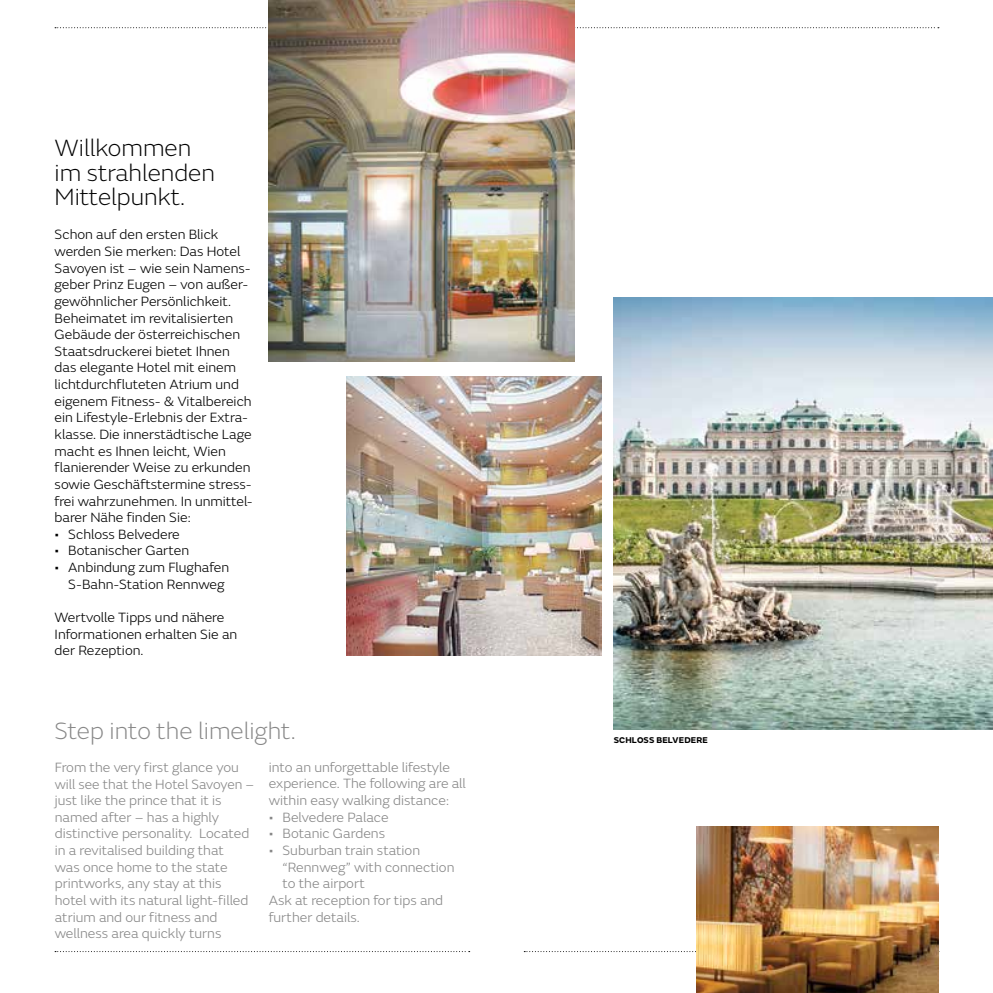
<style>
.page{position:relative;width:993px;height:993px;background:#fff}
.page>*{position:absolute;margin:0;border:0;box-sizing:border-box;transform-origin:0 0}
.t1{font:200 24.5px/24.5px "FS Emeric";color:#000}
.t2{font:200 24.5px "FS Emeric";color:#878787}
.t3{font:300 14px/16.6px "FS Emeric";color:#000}
.t4{font:300 14px/16.6px "FS Emeric";color:#878787}
.t5{font:700 8.75px "FS Emeric";letter-spacing:.02em;color:#000}
</style>
<div class="page">
<svg style="left:55px;top:27px;width:212px;height:1px"></svg>
<svg style="left:574px;top:27px;width:364px;height:1px"></svg>
<img style="left:613px;top:297px;width:379px;height:432px">
<img style="left:346px;top:376px;width:255px;height:279px">
<img style="left:696px;top:826px;width:242px;height:166px">
<img style="left:268px;top:0;width:306px;height:361px">
<h1 class="t1" style="left:55px;top:135px;width:162px">Willkommen im strahlenden<br>Mittelpunkt.</h1>
<p class="t3" style="left:55px;top:226px;width:200px">Schon auf den ersten Blick werden Sie merken: Das Hotel<br>Savoyen ist – wie sein Namens&shy;geber Prinz Eugen – von außer&shy;gewöhnlicher Persönlichkeit.<br>Beheimatet im revitalisierten<br>Gebäude der österreichischen<br>Staatsdruckerei bietet Ihnen das elegante Hotel mit einem lichtdurchfluteten Atrium und eigenem Fitness- &amp; Vitalbereich ein Lifestyle-Erlebnis der Extra&shy;klasse. Die innerstädtische Lage macht es Ihnen leicht, Wien flanierender Weise zu erkunden sowie Geschäftstermine stress&shy;frei wahrzunehmen. In unmittel&shy;barer Nähe finden Sie:</p>
<p class="t3" style="left:55px;top:525px;width:127px">• Schloss Belvedere</p>
<p class="t3" style="left:55px;top:541px;width:136px">• Botanischer Garten</p>
<p class="t3" style="left:68px;top:558px;width:162px;text-indent:-14px">• Anbindung zum Flughafen<br>S-Bahn-Station Rennweg</p>
<p class="t3" style="left:55px;top:608px;width:184px">Wertvolle Tipps und nähere<br>Informationen erhalten Sie an der Rezeption.</p>
<h1 class="t2" style="left:55px;top:713px;width:242px">Step into the limelight.</h1>
<p class="t4" style="left:55px;top:758px;width:201px">From the very first glance you will see that the Hotel Savoyen – just like the prince that it is named after – has a highly distinctive personality. Located in a revitalised building that<br>was once home to the state printworks, any stay at this hotel with its natural light-filled atrium and our fitness and wellness area quickly turns</p>
<p class="t4" style="left:269px;top:758px;width:198px">into an unforgettable lifestyle experience. The following are all within easy walking distance:</p>
<p class="t4" style="left:269px;top:807px;width:121px">• Belvedere Palace</p>
<p class="t4" style="left:269px;top:824px;width:118px">• Botanic Gardens</p>
<p class="t4" style="left:269px;top:841px;width:153px">• Suburban train station</p>
<p class="t4" style="left:282px;top:857px;width:173px">“Rennweg” with connection</p>
<p class="t4" style="left:282px;top:874px;width:84px">to the airport</p>
<p class="t4" style="left:269px;top:890px;width:176px">Ask at reception for tips and</p>
<p class="t4" style="left:269px;top:907px;width:92px">further details.</p>
<p class="t5" style="left:613px;top:733px;width:96px">SCHLOSS BELVEDERE</p>
</div>
